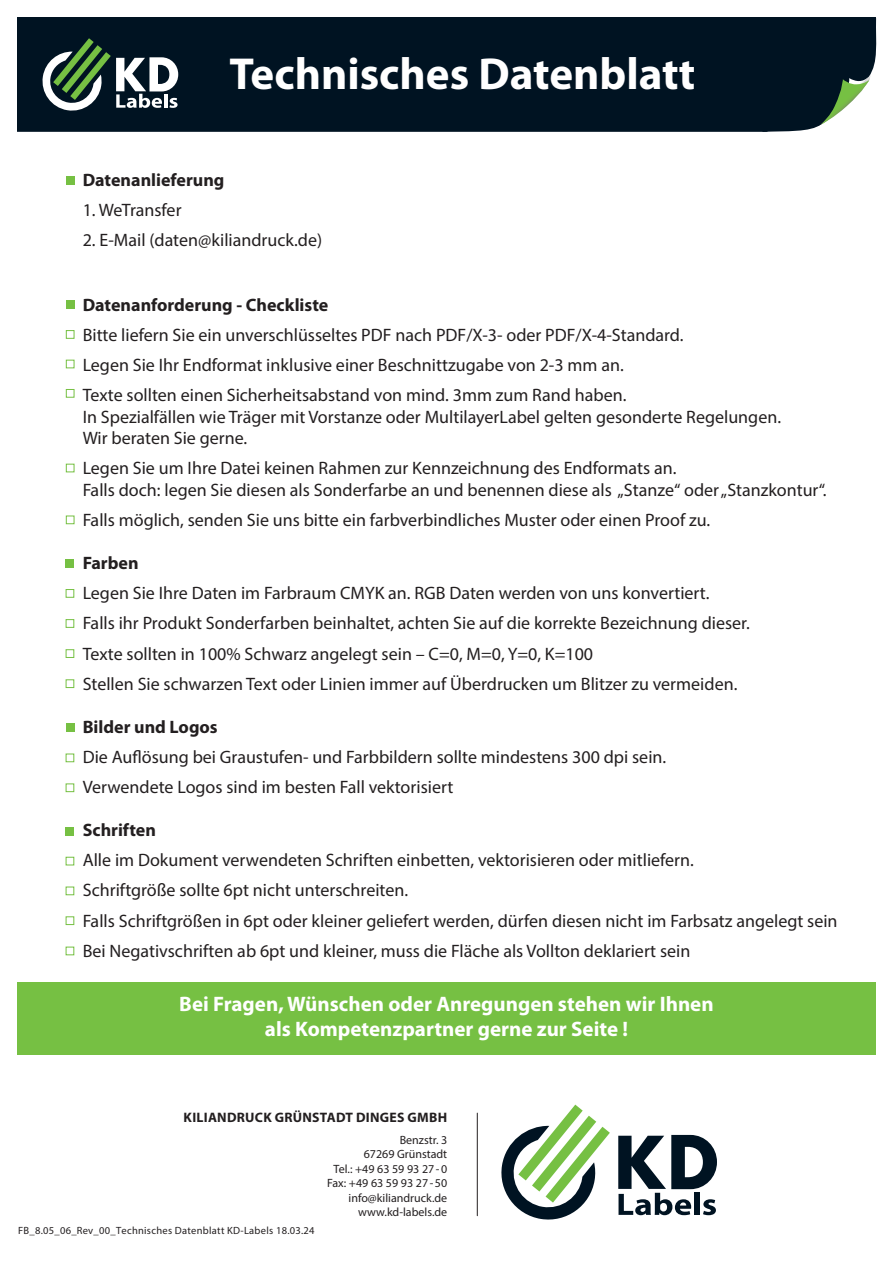
<style>
.page{position:relative;width:893px;height:1263px;background:#fff}
.page>*{position:absolute;margin:0;border:0;box-sizing:border-box;transform-origin:0 0}
.t1{font:700 45px "Myriad Pro";color:#fff}
.t2{font:700 21px/25.2px "Myriad Pro";color:#fff;text-align:center}
.t3{font:18px/30.2px "Myriad Pro";color:#231f20}
.t4{font:700 18px "Myriad Pro";color:#231f20}
.t5{font:700 13.8px "Myriad Pro";letter-spacing:.02em;color:#231f20}
.t6{font:12px/14.4px "Myriad Pro";color:#231f20;text-align:right}
.t7{font:10.5px "Myriad Pro";letter-spacing:.025em;color:#231f20}
</style>
<div class="page">
<div style="left:17px;top:982px;width:859px;height:72px;background:#76c043"></div>
<div style="left:66px;top:176px;width:8px;height:8px;background:#76c043"></div>
<div style="left:66px;top:301px;width:8px;height:8px;background:#76c043"></div>
<div style="left:66px;top:723px;width:8px;height:8px;background:#76c043"></div>
<div style="left:65px;top:827px;width:9px;height:8px;background:#76c043"></div>
<div style="left:65px;top:559px;width:9px;height:9px;background:#76c043"></div>
<div style="left:17px;top:17px;width:859px;height:115px;background:#001322"></div>
<svg style="left:40px;top:38px;width:138px;height:75px"></svg>
<svg style="left:762px;top:18px;width:115px;height:114px;background:#2b3d44"></svg>
<hr style="left:477px;top:1113px;width:1px;height:103px;background:#231f20">
<svg style="left:501px;top:1104px;width:109px;height:116px"></svg>
<svg style="left:618px;top:1135px;width:99px;height:80px"></svg>
<svg style="left:66px;top:330px;width:9px;height:9px"></svg>
<svg style="left:66px;top:359px;width:9px;height:10px"></svg>
<svg style="left:66px;top:389px;width:9px;height:9px"></svg>
<svg style="left:66px;top:463px;width:9px;height:10px"></svg>
<svg style="left:66px;top:515px;width:9px;height:9px"></svg>
<svg style="left:65px;top:589px;width:10px;height:9px"></svg>
<svg style="left:65px;top:619px;width:10px;height:9px"></svg>
<svg style="left:65px;top:649px;width:10px;height:9px"></svg>
<svg style="left:65px;top:679px;width:10px;height:9px"></svg>
<svg style="left:65px;top:753px;width:10px;height:9px"></svg>
<svg style="left:65px;top:783px;width:10px;height:9px"></svg>
<svg style="left:65px;top:856px;width:10px;height:10px"></svg>
<svg style="left:65px;top:886px;width:10px;height:9px"></svg>
<svg style="left:65px;top:916px;width:10px;height:9px"></svg>
<svg style="left:65px;top:946px;width:10px;height:9px"></svg>
<h1 class="t1" style="left:230px;top:45px;width:467px">Technisches Datenblatt</h1>
<p class="t4" style="left:83px;top:168px;width:143px">Datenanlieferung</p>
<p class="t3" style="left:83px;top:194px;width:100px">1. WeTransfer</p>
<p class="t3" style="left:83px;top:225px;width:241px">2. E-Mail (daten@kiliandruck.de)</p>
<p class="t4" style="left:83px;top:293px;width:247px">Datenanforderung - Checkliste</p>
<p class="t3" style="left:83px;top:319px;width:602px">Bitte liefern Sie ein unverschlüsseltes PDF nach PDF/X-3- oder PDF/X-4-Standard.<br>Legen Sie Ihr Endformat inklusive einer Beschnittzugabe von 2-3 mm an.<br>Texte sollten einen Sicherheitsabstand von mind. 3mm zum Rand haben.</p>
<p class="t3" style="left:83px;top:405px;width:700px;line-height:21.6px">In Spezialfällen wie Träger mit Vorstanze oder MultilayerLabel gelten gesonderte Regelungen.<br>Wir beraten Sie gerne.</p>
<p class="t3" style="left:83px;top:457px;width:745px;line-height:21.6px">Legen Sie um Ihre Datei keinen Rahmen zur Kennzeichnung des Endformats an.<br>Falls doch: legen Sie diesen als Sonderfarbe an und benennen diese als „Stanze“ oder „Stanzkontur“.</p>
<p class="t3" style="left:83px;top:505px;width:629px">Falls möglich, senden Sie uns bitte ein farbverbindliches Muster oder einen Proof zu.</p>
<p class="t4" style="left:83px;top:551px;width:57px">Farben</p>
<p class="t3" style="left:83px;top:578px;width:669px">Legen Sie Ihre Daten im Farbraum CMYK an. RGB Daten werden von uns konvertiert.<br>Falls ihr Produkt Sonderfarben beinhaltet, achten Sie auf die korrekte Bezeichnung dieser.<br>Texte sollten in 100% Schwarz angelegt sein – C=0, M=0, Y=0, K=100<br>Stellen Sie schwarzen Text oder Linien immer auf Überdrucken um Blitzer zu vermeiden.</p>
<p class="t4" style="left:83px;top:715px;width:137px">Bilder und Logos</p>
<p class="t3" style="left:83px;top:741px;width:585px">Die Auflösung bei Graustufen- und Farbbildern sollte mindestens 300 dpi sein.<br>Verwendete Logos sind im besten Fall vektorisiert</p>
<p class="t4" style="left:83px;top:818px;width:75px">Schriften</p>
<p class="t3" style="left:83px;top:845px;width:756px">Alle im Dokument verwendeten Schriften einbetten, vektorisieren oder mitliefern.<br>Schriftgröße sollte 6pt nicht unterschreiten.<br>Falls Schriftgrößen in 6pt oder kleiner geliefert werden, dürfen diesen nicht im Farbsatz angelegt sein Bei Negativschriften ab 6pt und kleiner, muss die Fläche als Vollton deklariert sein</p>
<p class="t2" style="left:179px;top:990px;width:536px">Bei Fragen, Wünschen oder Anregungen stehen wir Ihnen als Kompetenzpartner gerne zur Seite !</p>
<p class="t5" style="left:184px;top:1108px;width:265px">KILIANDRUCK GRÜNSTADT DINGES GMBH</p>
<p class="t6" style="left:327px;top:1132px;width:122px">Benzstr. 3<br>67269 Grünstadt<br>Tel.: +49 63 59 93 27 - 0<br>Fax: +49 63 59 93 27 - 50 info@kiliandruck.de www.kd-labels.de</p>
<p class="t7" style="left:18px;top:1224px;width:298px">FB_8.05_06_Rev_00_Technisches Datenblatt KD-Labels 18.03.24</p>
</div>
